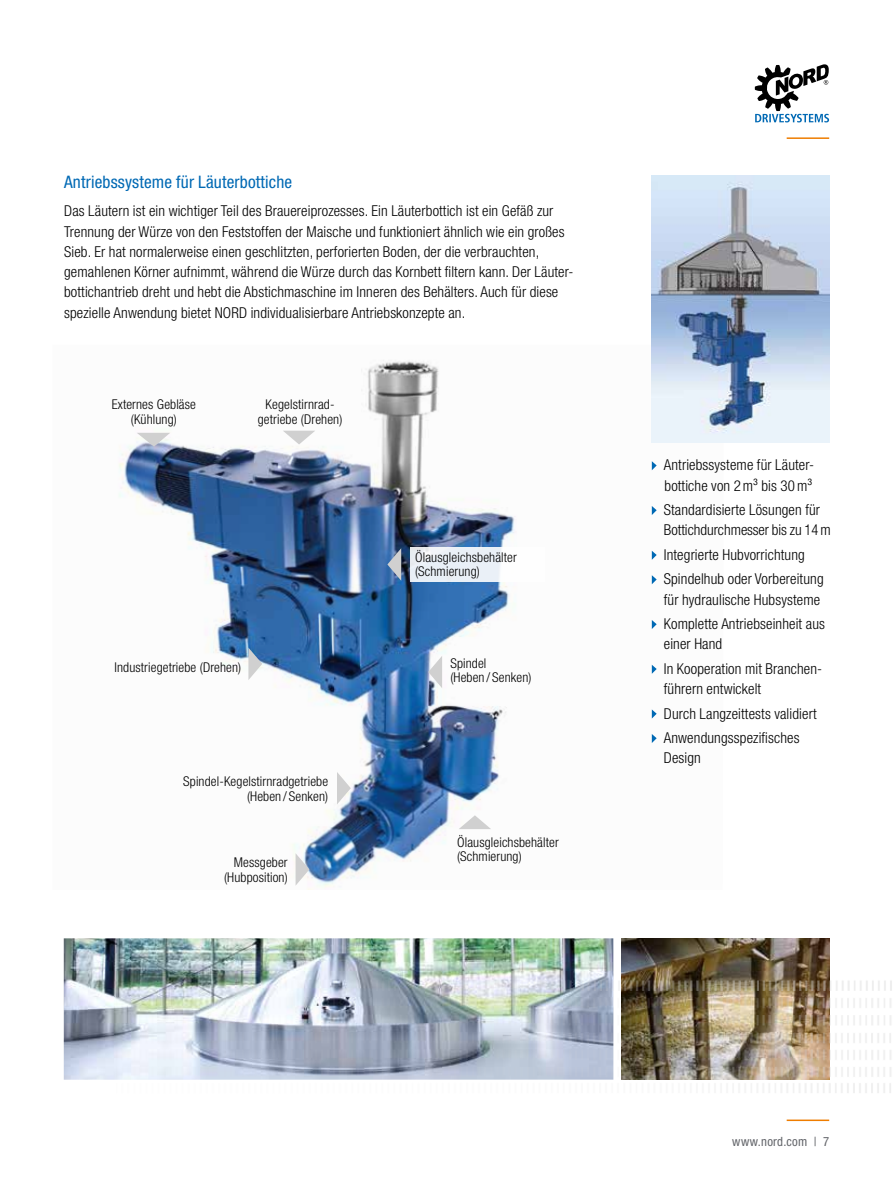
<style>
.page{position:relative;width:893px;height:1188px;background:#fff}
.page>*{position:absolute;margin:0;border:0;box-sizing:border-box;transform-origin:0 0}
.t1{font:condensed 17.25px "Helvetica Neue LT Std";letter-spacing:.01em;color:#0069b4}
.t2{font:300 condensed 15px/20.2px "Helvetica Neue LT Std";letter-spacing:.01em;color:#000}
.t3{font:300 condensed 13.5px/14.4px "Helvetica Neue LT Std";letter-spacing:.01em;color:#000}
.t4{font:condensed 12.75px "Helvetica Neue LT Std";letter-spacing:.02em;color:#63656a}
</style>
<div class="page">
<hr style="left:787px;top:1120px;width:42px;height:1px;background:#ef7d00">
<hr style="left:787px;top:137px;width:42px;height:2px;background:#ef7d00">
<svg style="left:755px;top:64px;width:74px;height:58px"></svg>
<img style="left:119px;top:360px;width:605px;height:530px">
<img style="left:621px;top:938px;width:208px;height:41px">
<div style="left:410px;top:547px;width:134px;height:34px;background:linear-gradient(to right,#e4ebf3,#fdfefe)"></div>
<svg style="left:137px;top:433px;width:33px;height:14px"></svg>
<svg style="left:283px;top:431px;width:32px;height:13px"></svg>
<svg style="left:248px;top:648px;width:14px;height:32px"></svg>
<svg style="left:337px;top:772px;width:14px;height:32px"></svg>
<svg style="left:296px;top:853px;width:13px;height:33px"></svg>
<svg style="left:459px;top:815px;width:32px;height:14px"></svg>
<svg style="left:428px;top:656px;width:14px;height:32px"></svg>
<svg style="left:387px;top:548px;width:14px;height:33px"></svg>
<img style="left:651px;top:175px;width:178px;height:267px">
<svg style="left:652px;top:461px;width:5px;height:9px"></svg>
<svg style="left:652px;top:506px;width:5px;height:9px"></svg>
<svg style="left:652px;top:551px;width:5px;height:9px"></svg>
<svg style="left:652px;top:575px;width:5px;height:9px"></svg>
<svg style="left:652px;top:620px;width:5px;height:9px"></svg>
<svg style="left:652px;top:665px;width:5px;height:9px"></svg>
<svg style="left:652px;top:709px;width:5px;height:10px"></svg>
<svg style="left:652px;top:734px;width:5px;height:9px"></svg>
<img style="left:64px;top:938px;width:549px;height:142px">
<img style="left:116px;top:979px;width:776px;height:114px">
<p class="t1" style="left:64px;top:171px;width:229px">Antriebssysteme für Läuterbottiche</p>
<p class="t2" style="left:64px;top:201px;width:511px">Das Läutern ist ein wichtiger Teil des Brauereiprozesses. Ein Läuterbottich ist ein Gefäß zur Trennung der Würze von den Feststoffen der Maische und funktioniert ähnlich wie ein großes Sieb. Er hat normalerweise einen geschlitzten, perforierten Boden, der die verbrauchten, gemahlenen Körner aufnimmt, während die Würze durch das Kornbett filtern kann. Der Läuter&shy;bottichantrieb dreht und hebt die Abstichmaschine im Inneren des Behälters. Auch für diese spezielle Anwendung bietet NORD individualisierbare Antriebskonzepte an.</p>
<p class="t3" style="left:112px;top:397px;width:86px;text-align:center">Externes Gebläse (Kühlung)</p>
<p class="t3" style="left:258px;top:397px;width:86px;text-align:center">Kegelstirnrad&shy;getriebe (Drehen)</p>
<p class="t3" style="left:115px;top:660px;width:128px">Industriegetriebe (Drehen)</p>
<p class="t3" style="left:183px;top:774px;width:146px;text-align:right">Spindel-Kegelstirnradgetriebe (Heben / Senken)</p>
<p class="t3" style="left:224px;top:855px;width:65px;text-align:right">Messgeber (Hubposition)</p>
<p class="t3" style="left:415px;top:550px;width:103px">Ölausgleichsbehälter (Schmierung)</p>
<p class="t3" style="left:450px;top:656px;width:83px">Spindel<br>(Heben / Senken)</p>
<p class="t3" style="left:457px;top:835px;width:103px">Ölausgleichsbehälter (Schmierung)</p>
<p class="t2" style="left:664px;top:455px;width:152px">Antriebssysteme für Läuter&shy;bottiche von 2 m³ bis 30 m³</p>
<p class="t2" style="left:664px;top:499px;width:169px">Standardisierte Lösungen für<br>Bottichdurchmesser bis zu 14 m</p>
<p class="t2" style="left:664px;top:542px;width:161px;line-height:24.5px">Integrierte Hubvorrichtung<br>Spindelhub oder Vorbereitung</p>
<p class="t2" style="left:664px;top:587px;width:163px;line-height:24.5px">für hydraulische Hubsysteme<br>Komplette Antriebseinheit aus</p>
<p class="t2" style="left:664px;top:632px;width:160px;line-height:24.5px">einer Hand<br>In Kooperation mit Branchen-</p>
<p class="t2" style="left:664px;top:676px;width:154px;line-height:24.5px">führern entwickelt<br>Durch Langzeittests validiert<br>Anwendungsspezifisches</p>
<p class="t2" style="left:664px;top:748px;width:39px">Design</p>
<p class="t4" style="left:732px;top:1134px;width:98px">www.nord.com | 7</p>
</div>
